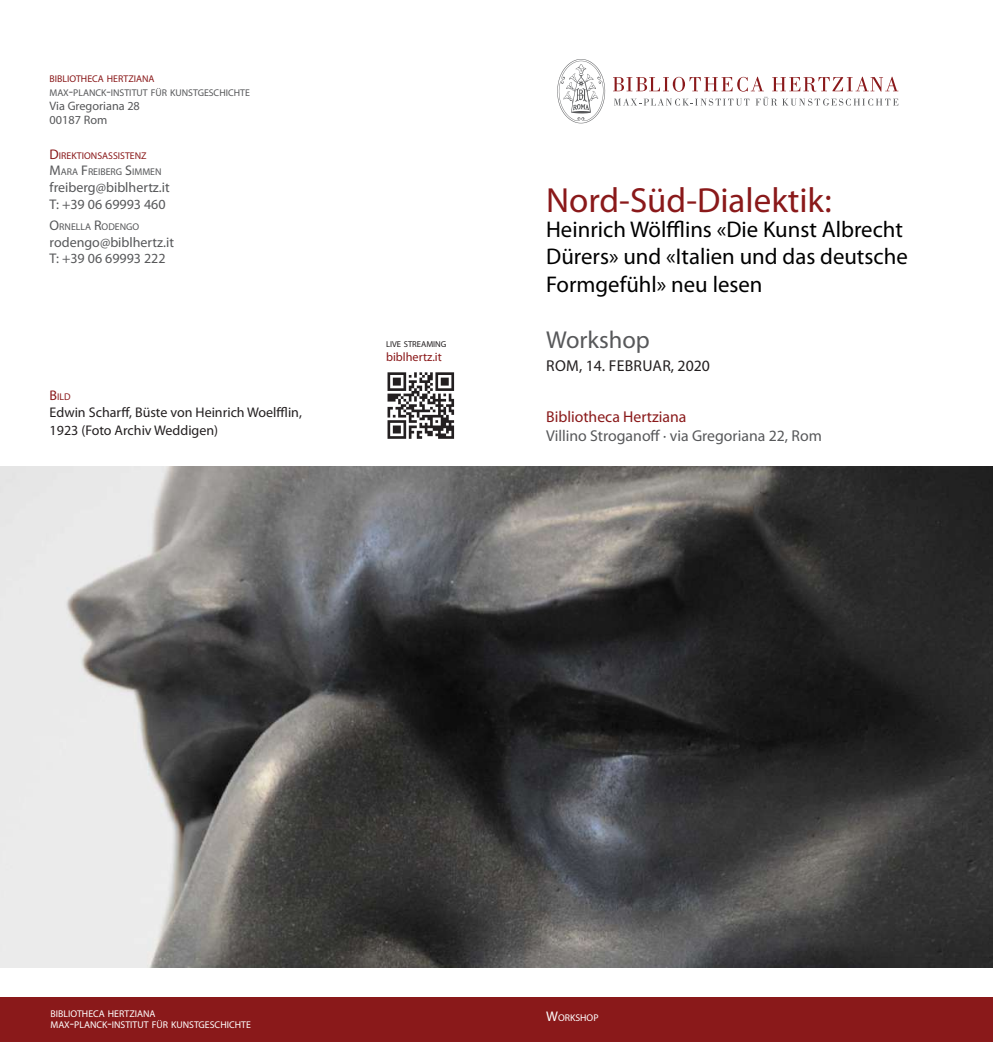
<style>
.page{position:relative;width:993px;height:1042px;background:#fff}
.page>*{position:absolute;margin:0;border:0;box-sizing:border-box;transform-origin:0 0}
.t1{font:35px "Myriad Pro";color:#8a191a}
.t2{font:24.5px "Myriad Pro";color:#57585a}
.t3{font:22.75px/27.3px "Myriad Pro";color:#000}
.t4{font:15.75px "Myriad Pro";color:#57585a}
.t5{font:15.75px "Myriad Pro";color:#8a191a}
.t6{font:15.75px "Myriad Pro";letter-spacing:.02em;color:#231f20}
.t7{font:14px/16.8px "Myriad Pro";color:#57585a}
.t8{font:14px/17.5px "Myriad Pro";color:#231f20}
.t9{font:12.25px/14px "Myriad Pro";color:#57585a}
.t10{font:12.25px "Myriad Pro";color:#8a191a}
.t11{font:9.8px/14px "Myriad Pro";color:#57585a}
.t12{font:9.8px/10.5px "Myriad Pro";color:#fff}
.t13{font:9.8px/16.8px "Myriad Pro";color:#8a191a}
.t14{font:8.58px "Myriad Pro";color:#231f20}
.s1{color:#8a191a}
.s2{font-size:14px}
.s3{font-size:14px;color:#57585a}
.s4{color:#57585a}
</style>
<div class="page">
<img style="left:0;top:467px;width:992px;height:500px">
<div style="left:0;top:998px;width:992px;height:44px;background:#8a191a"></div>
<svg style="left:454px;top:372px;width:1px;height:67px"></svg>
<svg style="left:387px;top:372px;width:67px;height:67px"></svg>
<svg style="left:613px;top:77px;width:285px;height:29px"></svg>
<svg style="left:557px;top:59px;width:48px;height:64px"></svg>
<p class="t11" style="left:50px;top:71px;width:202px"><span class="s1">BIBLIOTHECA HERTZIANA<br></span>MAX<span class="s2">-</span>PLANCK<span class="s2">-</span>INSTITUT FÜR KUNSTGESCHICHTE</p>
<p class="t9" style="left:50px;top:98px;width:92px">Via Gregoriana 28<br>00187 Rom</p>
<p class="t13" style="left:50px;top:147px;width:113px"><span class="s2">D</span>IREKTIONSASSISTENZ<br><span class="s3">M</span><span class="s4">ARA</span> <span class="s3">F</span><span class="s4">REIBERG</span> <span class="s3">S</span><span class="s4">IMMEN</span></p>
<p class="t7" style="left:50px;top:179px;width:122px">freiberg@biblhertz.it<br>T: +39 06 69993 460</p>
<p class="t11" style="left:50px;top:219px;width:91px"><span class="s2">O</span>RNELLA <span class="s2">R</span>ODENGO</p>
<p class="t7" style="left:50px;top:233px;width:126px">rodengo@biblhertz.it<br>T: +39 06 69993 222</p>
<p class="t13" style="left:50px;top:388px;width:23px"><span class="s2">B</span>ILD</p>
<p class="t8" style="left:50px;top:404px;width:254px">Edwin Scharff, Büste von Heinrich Woelfflin,<br>1923 (Foto Archiv Weddigen)</p>
<p class="t14" style="left:386px;top:339px;width:62px">LIVE STREAMING</p>
<p class="t10" style="left:386px;top:349px;width:57px">biblhertz.it</p>
<h1 class="t1" style="left:546px;top:178px;width:287px">Nord-Süd-Dialektik:</h1>
<p class="t3" style="left:546px;top:215px;width:363px">Heinrich Wölfflins «Die Kunst Albrecht<br>Dürers» und «Italien und das deutsche<br>Formgefühl» neu lesen</p>
<p class="t2" style="left:546px;top:325px;width:105px">Workshop</p>
<p class="t6" style="left:546px;top:356px;width:165px">ROM, 14. FEBRUAR, 2020</p>
<p class="t5" style="left:546px;top:407px;width:142px">Bibliotheca Hertziana</p>
<p class="t4" style="left:546px;top:426px;width:277px">Villino Stroganoff · via Gregoriana 22, Rom</p>
<p class="t12" style="left:51px;top:1008px;width:202px">BIBLIOTHECA HERTZIANA<br>MAX<span class="s2">-</span>PLANCK<span class="s2">-</span>INSTITUT FÜR KUNSTGESCHICHTE</p>
<p class="t12" style="left:546px;top:1012px;width:54px"><span class="s2">W</span>ORKSHOP</p>
</div>
